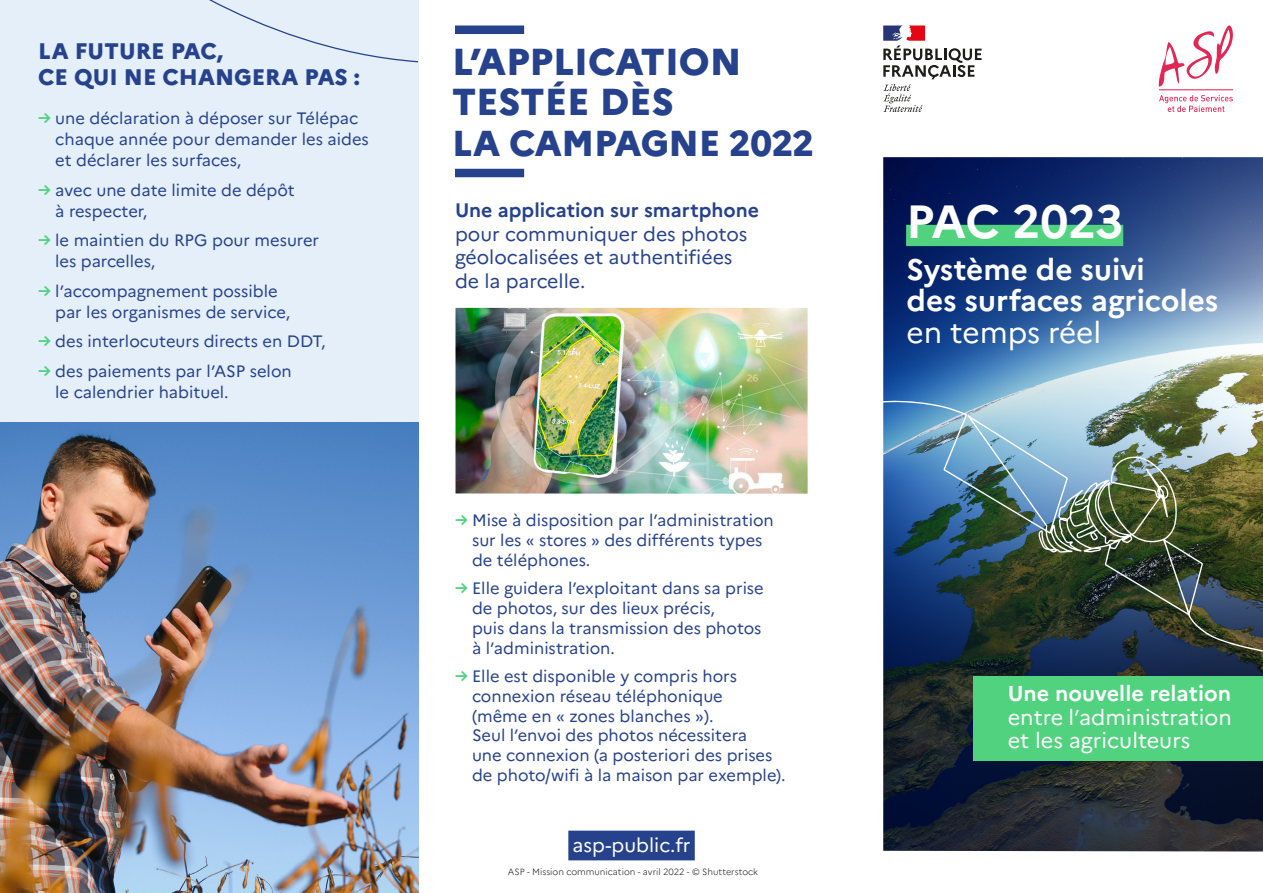
<style>
.page{position:relative;width:1263px;height:893px;background:#fff}
.page>*{position:absolute;margin:0;border:0;box-sizing:border-box;transform-origin:0 0}
.Corps_-_Aligner_à_ga{font:700 46.5px "Marianne";letter-spacing:-.015em;color:#fff}
.Corps_-_Aligner_à_ga-2{font:800 37.5px/40.5px "Marianne";color:#26428c}
.Corps_-_Aligner_à_ga-3{font:800 36px "Marianne";letter-spacing:-.01em;color:#26428c}
.Corps_-_Aligner_à_ga-4{font:700 29.7px "Marianne";color:#fff}
.Corps_-_Aligner_à_ga-5{font:29.7px "Marianne";color:#fff}
.Corps_-_Aligner_à_ga-6{font:800 22.5px/25.5px "Marianne";color:#26428c}
.Corps_-_Aligner_à_ga-7{font:21.6px "Marianne";color:#fff}
.Corps_-_Aligner_à_ga-8{font:700 21.6px "Marianne";color:#fff}
.Corps_-_Aligner_à_ga-9{font:19.5px/23.4px "Marianne";color:#26428c}
.Corps_-_Aligner_à_ga-10{font:19.5px "Marianne";color:#fff}
.t1{font:16.5px/19.8px "Marianne";color:#26428c}
.Corps_-_Aligner_à_ga-11{font:300 9px "Marianne";color:#1d1d1b}
.s1{font-weight:700;color:#50d27f}
.s2{font-weight:700}
</style>
<div class="page">
<div style="left:0;top:0;width:418px;height:893px;background:#e4effa"></div>
<img style="left:883px;top:157px;width:380px;height:694px">
<svg style="left:883px;top:26px;width:98px;height:86px"></svg>
<svg style="left:1159px;top:25px;width:74px;height:62px"></svg>
<svg style="left:1159px;top:95px;width:74px;height:17px"></svg>
<hr style="left:1159px;top:89px;width:74px;height:1px;background:#e12755">
<img style="left:883px;top:400px;width:380px;height:251px">
<div style="left:906px;top:225px;width:217px;height:21px;background:#50d27f"></div>
<div style="left:973px;top:677px;width:290px;height:84px;background:#50d27f"></div>
<div style="left:568px;top:831px;width:127px;height:29px;background:#26428c"></div>
<div style="left:455px;top:26px;width:69px;height:8px;background:#26428c"></div>
<div style="left:455px;top:169px;width:69px;height:8px;background:#26428c"></div>
<img style="left:0;top:422px;width:418px;height:471px">
<svg style="left:209px;top:0;width:210px;height:63px"></svg>
<img style="left:455px;top:308px;width:353px;height:186px">
<p class="Corps_-_Aligner_à_ga-6" style="left:38px;top:37px;width:323px">LA FUTURE PAC,<br>CE QUI NE CHANGERA PAS :</p>
<p class="t1" style="left:55px;top:107px;width:315px;line-height:21px;text-indent:-17px"><span class="s1">→</span> une déclaration à déposer sur Télépac chaque année pour demander les aides et déclarer les surfaces,</p>
<p class="t1" style="left:55px;top:178px;width:241px;line-height:21px;text-indent:-17px"><span class="s1">→</span> avec une date limite de dépôt à respecter,</p>
<p class="t1" style="left:55px;top:229px;width:265px;line-height:21px;text-indent:-17px"><span class="s1">→</span> le maintien du RPG pour mesurer les parcelles,</p>
<p class="t1" style="left:55px;top:279px;width:237px;line-height:21px;text-indent:-17px"><span class="s1">→</span> l’accompagnement possible par les organismes de service,</p>
<p class="t1" style="left:38px;top:330px;width:289px"><span class="s1">→</span> des interlocuteurs directs en DDT,</p>
<p class="t1" style="left:55px;top:359px;width:238px;line-height:21px;text-indent:-17px"><span class="s1">→</span> des paiements par l’ASP selon le calendrier habituel.</p>
<p class="Corps_-_Aligner_à_ga-2" style="left:452px;top:38px;width:291px">L’APPLICATION<br>TESTÉE DÈS</p>
<p class="Corps_-_Aligner_à_ga-3" style="left:452px;top:115px;width:364px">LA CAMPAGNE 2022</p>
<p class="Corps_-_Aligner_à_ga-9" style="left:455px;top:197px;width:306px"><span class="s2">Une application sur smartphone </span>pour communiquer des photos géolocalisées et authentifiées de la parcelle.</p>
<p class="t1" style="left:472px;top:509px;width:303px;text-indent:-17px"><span class="s1">→</span> Mise à disposition par l’administration sur les « stores » des différents types de téléphones.</p>
<p class="t1" style="left:472px;top:577px;width:293px;text-indent:-17px"><span class="s1">→</span> Elle guidera l’exploitant dans sa prise de photos, sur des lieux précis,<br>puis dans la transmission des photos à l’administration.</p>
<p class="t1" style="left:472px;top:665px;width:315px;text-indent:-17px"><span class="s1">→</span> Elle est disponible y compris hors connexion réseau téléphonique<br>(même en « zones blanches »).<br>Seul l’envoi des photos nécessitera<br>une connexion (a posteriori des prises de photo/wifi à la maison par exemple).</p>
<p class="Corps_-_Aligner_à_ga-10" style="left:573px;top:830px;width:119px">asp-public.fr</p>
<p class="Corps_-_Aligner_à_ga-11" style="left:508px;top:865px;width:252px">ASP - Mission communication - avril 2022 - © Shutterstock</p>
<p class="Corps_-_Aligner_à_ga" style="left:906px;top:185px;width:219px">PAC 2023</p>
<p class="Corps_-_Aligner_à_ga-4" style="left:906px;top:246px;width:240px">Système de suivi</p>
<p class="Corps_-_Aligner_à_ga-4" style="left:906px;top:278px;width:313px">des surfaces agricoles</p>
<p class="Corps_-_Aligner_à_ga-5" style="left:906px;top:310px;width:196px">en temps réel</p>
<p class="Corps_-_Aligner_à_ga-8" style="left:1008px;top:677px;width:225px">Une nouvelle relation</p>
<p class="Corps_-_Aligner_à_ga-7" style="left:1008px;top:700px;width:225px">entre l’administration</p>
<p class="Corps_-_Aligner_à_ga-7" style="left:1008px;top:724px;width:184px">et les agriculteurs</p>
</div>
